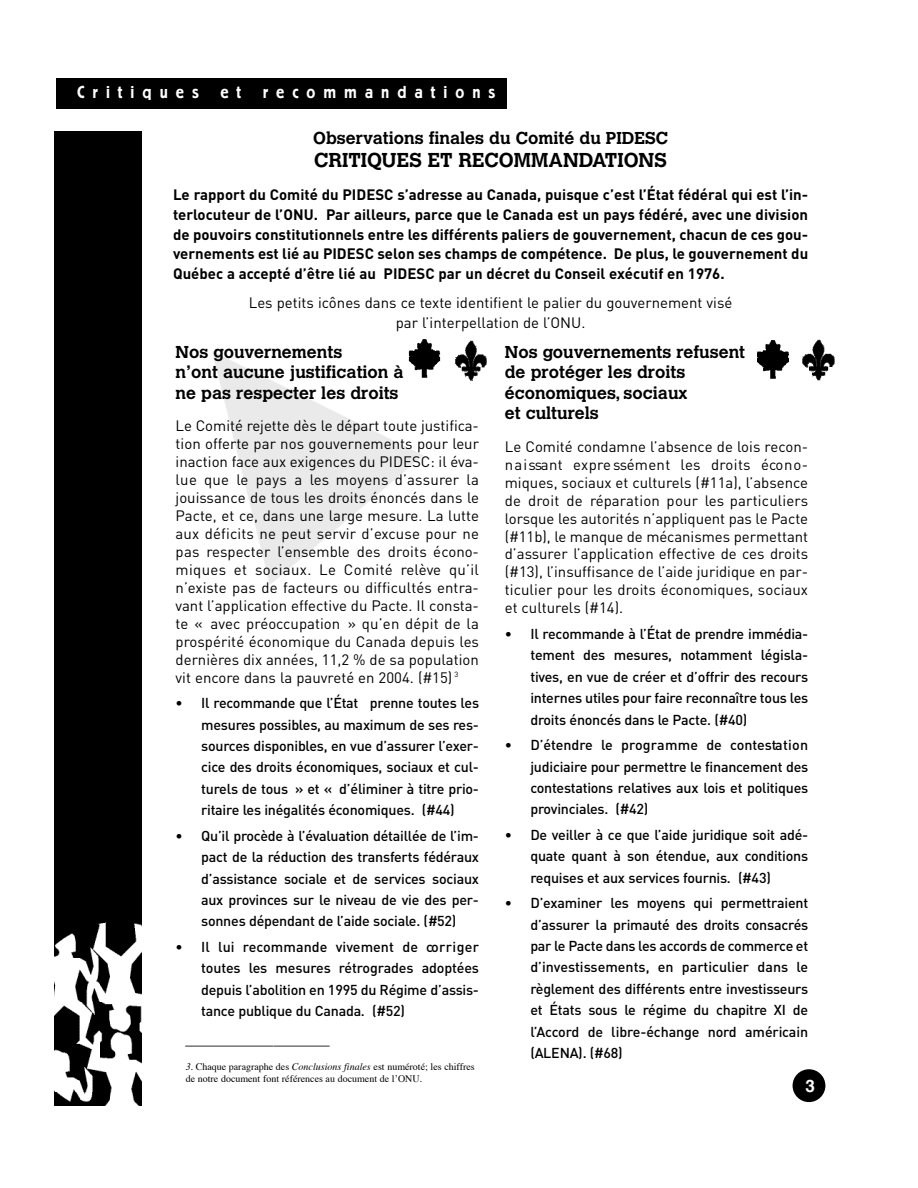
<style>
.page{position:relative;width:918px;height:1188px;background:#fff}
.page>*{position:absolute;margin:0;border:0;box-sizing:border-box;transform-origin:0 0}
.t1{font:700 19.95px "Calvert";color:#000}
.t2{font:700 17.1px/20.5px "Calvert";color:#000}
.t3{font:500 17.1px "Berliner Grotesk";letter-spacing:.47em;color:#fff}
.t4{font:700 17.1px "Helvetica";color:#fff}
.t5{font:15px/18px "DIN";color:#000;text-align:justify}
.t6{font:700 15px/20px "DIN";color:#000;text-align:justify}
.t7{font:italic 15px "DIN";color:#000}
.t8{font:500 14.25px/21.5px "DIN";letter-spacing:-.015em;color:#000;text-align:justify}
.t9{font:9.9px/12px "Times";color:#000}
.s1{font-style:italic}
</style>
<div class="page">
<div style="left:56px;top:79px;width:451px;height:30px;background:#000"></div>
<svg style="left:793px;top:1069px;width:32px;height:33px"></svg>
<div style="left:54px;top:132px;width:87px;height:973px;background:#000"></div>
<img style="left:54px;top:922px;width:87px;height:183px">
<svg style="left:212px;top:351px;width:211px;height:233px"></svg>
<img style="left:406px;top:339px;width:35px;height:42px">
<img style="left:455px;top:340px;width:32px;height:41px">
<img style="left:757px;top:340px;width:32px;height:39px">
<img style="left:802px;top:339px;width:33px;height:41px">
<p class="t3" style="left:77px;top:86px;width:123px">Critiques</p>
<p class="t3" style="left:221px;top:86px;width:22px">e t</p>
<p class="t3" style="left:263px;top:86px;width:234px">rec o m m a n d a t i o n s</p>
<p class="t2" style="left:313px;top:129px;width:356px">Observations finales du Comité du PIDESC</p>
<h1 class="t1" style="left:314px;top:152px;width:354px">CRITIQUES ET RECOMMANDATIONS</h1>
<p class="t6" style="left:173px;top:185px;width:637px">Le rapport du Comité du PIDESC s’adresse au Canada, puisque c’est l’État fédéral qui est l’in&shy;terlocuteur de l’ONU. Par ailleurs, parce que le Canada est un pays fédéré, avec une division de pouvoirs constitutionnels entre les différents paliers de gouvernement, chacun de ces gou&shy;vernements est lié au PIDESC selon ses champs de compétence. De plus, le gouvernement du Québec a accepté d’être lié au PIDESC par un décret du Conseil exécutif en 1976.</p>
<p class="t5" style="left:249px;top:294px;width:485px;line-height:19.8px;text-align:center">Les petits icônes dans ce texte identifient le palier du gouvernement visé par l’interpellation de l’ONU.</p>
<p class="t2" style="left:176px;top:343px;width:230px">Nos gouvernements<br>n’ont aucune justification à ne pas respecter les droits</p>
<p class="t5" style="left:176px;top:418px;width:305px">Le Comité rejette dès le départ toute justifica&shy;tion offerte par nos gouvernements pour leur inaction face aux exigences du PIDESC: il éva&shy;lue que le pays a les moyens d’assurer la jouissance de tous les droits énoncés dans le Pacte, et ce, dans une large mesure. La lutte aux déficits ne peut servir d’excuse pour ne pas respecter l’ensemble des droits écono&shy;miques et sociaux. Le Comité relève qu’il n’existe pas de facteurs ou difficultés entra&shy;vant l’application effective du Pacte. Il consta&shy;te « avec préoccupation » qu’en dépit de la prospérité économique du Canada depuis les dernières dix années, 11,2 % de sa population vit encore dans la pauvreté en 2004. (#15) <sup>3</sup></p>
<p class="t8" style="left:201px;top:693px;width:279px;text-indent:-26px">• Il re commande que l’É tat p renne to u tes le s m e s u res poss ib les, au maximum de ses re s&shy;s o u rces disponibles, en vue d’ass u rer l’exe r&shy;c ice des droits économiques, sociaux et cul&shy;tu rels de to u s » et « d’éliminer à titre prio&shy;r ita ire les inégalités éco n o m iq u e s . (#44)</p>
<p class="t8" style="left:201px;top:826px;width:279px;text-indent:-26px">• Qu’il pro cède à l’évaluation détaillée de l’im&shy;pact de la réduction des tra n s ferts fédéra u x d ’a ss ista n ce sociale et de services sociaux aux prov in ces sur le niveau de vie des per&shy;sonnes dépendant de l’aide sociale. (#52)</p>
<p class="t8" style="left:201px;top:937px;width:279px;text-indent:-26px">• Il lui re commande vivement de co r r ig e r to u tes les mesures ré tro g rades adoptées depuis l’abolition en 1995 du Régime d’ass is&shy;ta n ce publique du Canada. (#52)</p>
<p class="t7" style="left:186px;top:1032px;width:149px">__________________</p>
<p class="t9" style="left:186px;top:1061px;width:291px"><span class="s1">3.</span> Chaque paragraphe des <span class="s1">Conclusions finales</span> est numéroté; les chiffres de notre document font références au document de l’ONU.</p>
<p class="t2" style="left:505px;top:343px;width:242px">Nos gouvernements refusent de protéger les droits économiques, sociaux<br>et culturels</p>
<p class="t5" style="left:505px;top:439px;width:305px">Le Comité condamne l’absence de lois recon&shy;n a i ssant ex p re ssément les droits éco n o&shy;miques, sociaux et culturels (#11a), l’absence de droit de réparation pour les particuliers lorsque les autorités n’appliquent pas le Pacte (#11b), le manque de mécanismes permettant d’assurer l’application effective de ces droits (#13), l’insuffisance de l’aide juridique en par&shy;ticulier pour les droits économiques, sociaux et culturels (#14).</p>
<p class="t8" style="left:530px;top:624px;width:279px;text-indent:-26px">• Il re commande à l’É tat de pre n d re immédia&shy;tement des mesures, notamment législa&shy;tives, en vue de créer et d’offrir des re co u rs in ternes utiles pour fa ire re co n n a ître tous le s d roits énoncés dans le Pa c te. (#40)</p>
<p class="t8" style="left:530px;top:735px;width:279px;text-indent:-26px">• D ’é te n d re le p ro g ra m m e de co n te sta t io n ju d ic ia ire pour permettre le financement des co n te stations re la tives aux lois et politiques p rov in c ia le s . (# 4 2 )</p>
<p class="t8" style="left:530px;top:825px;width:279px;text-indent:-26px">• De ve iller à ce que l’aide juridique soit adé&shy;q u a te quant à son étendue, aux co n d itio n s requises et aux services fo u r n is . (# 4 3 )</p>
<p class="t8" style="left:530px;top:894px;width:279px;text-indent:-26px">• D ’examiner les moyens qui permettra ie n t d ’a ss u rer la primauté des droits co n s a c ré s par le Pa c te dans les acco rds de co m m e rce et d ’in ve stissements, en particulier dans le rè g lement des différents entre inve stiss e u rs et États sous le régime du chapitre XI de l’A cco rd de libre-échange nord américa in (ALENA). (#68)</p>
<p class="t4" style="left:806px;top:1079px;width:11px">3</p>
</div>
